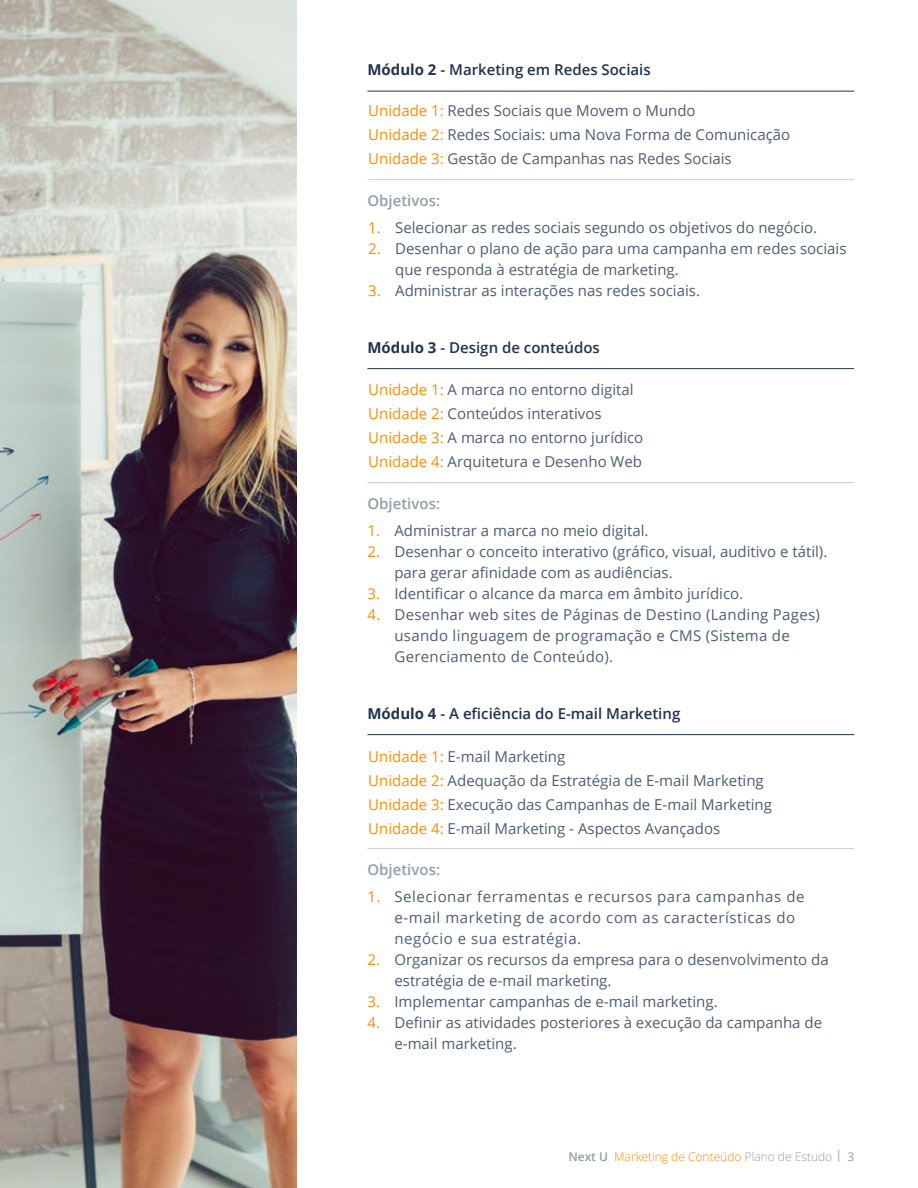
<style>
.page{position:relative;width:918px;height:1188px;background:#fff}
.page>*{position:absolute;margin:0;border:0;box-sizing:border-box;transform-origin:0 0}
.t1{font:15px/24px "Open Sans";color:#4e5c71}
.t2{font:15px/21px "Open Sans";letter-spacing:.02em;color:#4e5c71}
.t3{font:15px/21px "Open Sans";letter-spacing:.04em;color:#4e5c71}
.t4{font:600 15px "Open Sans";color:#21334d}
.t5{font:600 15px "Open Sans";color:#929ea8}
.t6{font:300 12px "Open Sans";color:#ff8c00}
.s1{font-weight:700}
.s2{color:#ff8c00}
.s3{font-weight:600;color:#929ea8}
.s4{color:#929ea8}
.s5{font-weight:400;color:#929ea8}
</style>
<div class="page">
<hr style="left:367px;top:91px;width:487px;height:1px;background:#21334d">
<hr style="left:367px;top:368px;width:487px;height:1px;background:#21334d">
<hr style="left:367px;top:734px;width:487px;height:1px;background:#21334d">
<hr style="left:367px;top:179px;width:487px;height:1px;background:#c8cfd3">
<hr style="left:367px;top:482px;width:487px;height:1px;background:#c8cfd3">
<hr style="left:367px;top:848px;width:487px;height:1px;background:#c8cfd3">
<img style="left:0;top:0;width:297px;height:1188px">
<p class="t4" style="left:367px;top:60px;width:285px"><span class="s1">Módulo 2</span> - Marketing em Redes Sociais</p>
<p class="t1" style="left:368px;top:98px;width:424px"><span class="s2">Unidade 1:</span> Redes Sociais que Movem o Mundo<br><span class="s2">Unidade 2:</span> Redes Sociais: uma Nova Forma de Comunicação<br><span class="s2">Unidade 3:</span> Gestão de Campanhas nas Redes Sociais</p>
<p class="t5" style="left:367px;top:191px;width:74px">Objetivos:</p>
<p class="t1" style="left:368px;top:215px;width:451px"><span class="s2">1.</span> Selecionar as redes sociais segundo os objetivos do negócio.</p>
<p class="t1" style="left:395px;top:237px;width:453px;line-height:21px;text-indent:-27px"><span class="s2">2.</span> Desenhar o plano de ação para uma campanha em redes sociais que responda à estratégia de marketing.</p>
<p class="t1" style="left:368px;top:278px;width:333px"><span class="s2">3.</span> Administrar as interações nas redes sociais.</p>
<p class="t4" style="left:367px;top:337px;width:234px"><span class="s1">Módulo 3</span> - Design de conteúdos</p>
<p class="t1" style="left:368px;top:377px;width:277px"><span class="s2">Unidade 1:</span> A marca no entorno digital <span class="s2">Unidade 2:</span> Conteúdos interativos <span class="s2">Unidade 3:</span> A marca no entorno jurídico <span class="s2">Unidade 4:</span> Arquitetura e Desenho Web</p>
<p class="t5" style="left:367px;top:494px;width:74px">Objetivos:</p>
<p class="t1" style="left:367px;top:518px;width:283px"><span class="s2">1.</span> Administrar a marca no meio digital.</p>
<p class="t1" style="left:394px;top:541px;width:434px;line-height:21px;text-indent:-27px"><span class="s2">2.</span> Desenhar o conceito interativo (gráfico, visual, auditivo e tátil). para gerar afinidade com as audiências.</p>
<p class="t1" style="left:367px;top:581px;width:377px"><span class="s2">3.</span> Identificar o alcance da marca em âmbito jurídico.</p>
<p class="t2" style="left:394px;top:604px;width:427px;text-indent:-27px"><span class="s2">4.</span> Desenhar web sites de Páginas de Destino (Landing Pages) usando linguagem de programação e CMS (Sistema de<br>Gerenciamento de Conteúdo).</p>
<p class="t4" style="left:367px;top:703px;width:314px"><span class="s1">Módulo 4</span> - A eficiência do E-mail Marketing</p>
<p class="t1" style="left:368px;top:744px;width:405px"><span class="s2">Unidade 1:</span> E-mail Marketing<br><span class="s2">Unidade 2:</span> Adequação da Estratégia de E-mail Marketing <span class="s2">Unidade 3:</span> Execução das Campanhas de E-mail Marketing <span class="s2">Unidade 4:</span> E-mail Marketing - Aspectos Avançados</p>
<p class="t5" style="left:367px;top:860px;width:74px">Objetivos:</p>
<p class="t3" style="left:394px;top:886px;width:412px;text-indent:-27px"><span class="s2">1.</span> Selecionar ferramentas e recursos para campanhas de e-mail marketing de acordo com as características do negócio e sua estratégia.</p>
<p class="t1" style="left:394px;top:949px;width:436px;line-height:21px;text-indent:-27px"><span class="s2">2.</span> Organizar os recursos da empresa para o desenvolvimento da estratégia de e-mail marketing.</p>
<p class="t1" style="left:367px;top:989px;width:352px"><span class="s2">3.</span> Implementar campanhas de e-mail marketing.</p>
<p class="t1" style="left:394px;top:1012px;width:429px;line-height:21px;text-indent:-27px"><span class="s2">4.</span> Definir as atividades posteriores à execução da campanha de e-mail marketing.</p>
<p class="t6" style="left:568px;top:1148px;width:287px"><span class="s3">Next U</span> Marketing de Conteúdo <span class="s4">Plano de Estudo</span> <span class="s5">| 3</span></p>
</div>
